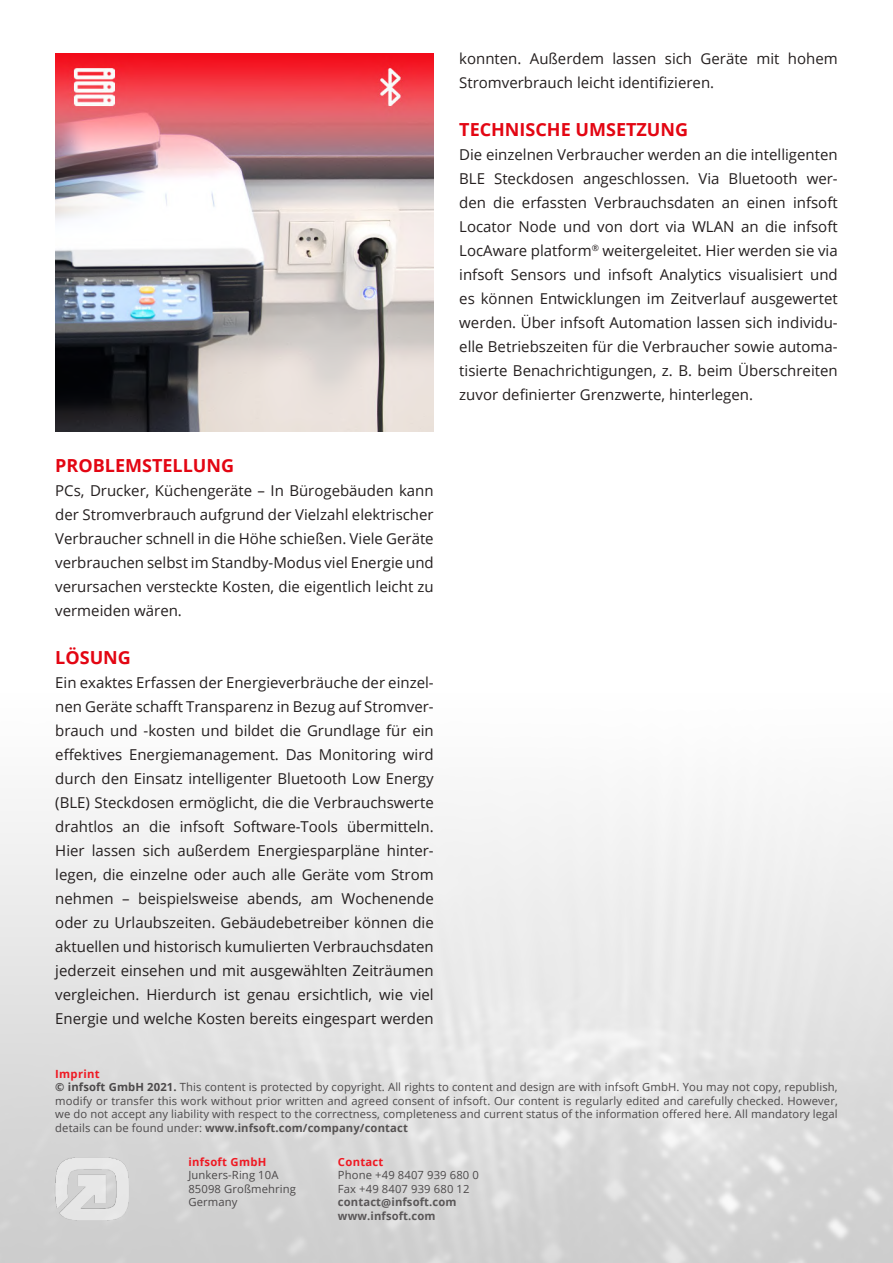
<style>
.page{position:relative;width:893px;height:1263px;background:#fff}
.page>*{position:absolute;margin:0;border:0;box-sizing:border-box;transform-origin:0 0}
.t1{font:700 18px "Open Sans";color:#e30613}
.t2{font:15px/24px "Open Sans";color:#241f1f;text-align:justify}
.t3{font:11.25px/13.5px "Open Sans";letter-spacing:.01em;color:#4c494a}
.t4{font:700 11.25px/13.5px "Open Sans";letter-spacing:.01em;color:#5a5758}
.t5{font:700 11.25px "Open Sans";letter-spacing:.025em;color:#ef1923}
.s1{font-weight:700;color:#ef1923}
.s2{font-weight:700}
.s3{font-weight:700;color:#555252}
</style>
<div class="page">
<img style="left:50px;top:1157px;width:82px;height:69px">
<img style="left:55px;top:53px;width:379px;height:379px">
<p class="t1" style="left:55px;top:453px;width:180px">PROBLEMSTELLUNG</p>
<p class="t2" style="left:55px;top:478px;width:380px">PCs, Drucker, Küchengeräte – In Bürogebäuden kann der Stromverbrauch aufgrund der Vielzahl elektrischer Verbraucher schnell in die Höhe schießen. Viele Geräte verbrauchen selbst im Standby-Modus viel Energie und verursachen versteckte Kosten, die eigentlich leicht zu vermeiden wären.</p>
<p class="t1" style="left:55px;top:645px;width:77px">LÖSUNG</p>
<p class="t2" style="left:55px;top:670px;width:380px">Ein exaktes Erfassen der Energieverbräuche der einzel&shy;nen Geräte schafft Transparenz in Bezug auf Stromver&shy;brauch und -kosten und bildet die Grundlage für ein effektives Energiemanagement. Das Monitoring wird durch den Einsatz intelligenter Bluetooth Low Energy (BLE) Steckdosen ermöglicht, die die Verbrauchswerte drahtlos an die infsoft Software-Tools übermitteln.<br>Hier lassen sich außerdem Energiesparpläne hinter&shy;legen, die einzelne oder auch alle Geräte vom Strom nehmen – beispielsweise abends, am Wochenende oder zu Urlaubszeiten. Gebäudebetreiber können die aktuellen und historisch kumulierten Verbrauchsdaten jederzeit einsehen und mit ausgewählten Zeiträumen vergleichen. Hierdurch ist genau ersichtlich, wie viel Energie und welche Kosten bereits eingespart werden</p>
<p class="t2" style="left:459px;top:46px;width:380px">konnten. Außerdem lassen sich Geräte mit hohem<br>Stromverbrauch leicht identifizieren.</p>
<p class="t1" style="left:459px;top:117px;width:230px">TECHNISCHE UMSETZUNG</p>
<p class="t2" style="left:459px;top:142px;width:380px">Die einzelnen Verbraucher werden an die intelligenten BLE Steckdosen angeschlossen. Via Bluetooth wer&shy;den die erfassten Verbrauchsdaten an einen infsoft Locator Node und von dort via WLAN an die infsoft LocAware platform<sup>®</sup> weitergeleitet. Hier werden sie via infsoft Sensors und infsoft Analytics visualisiert und es können Entwicklungen im Zeitverlauf ausgewertet werden. Über infsoft Automation lassen sich individu&shy;elle Betriebszeiten für die Verbraucher sowie automa&shy;tisierte Benachrichtigungen, z. B. beim Überschreiten zuvor definierter Grenzwerte, hinterlegen.</p>
<p class="t3" style="left:55px;top:1067px;width:784px"><span class="s1">Imprint<br></span><span class="s2">© infsoft GmbH 2021.</span> This content is protected by copyright. All rights to content and design are with infsoft GmbH. You may not copy, republish, modify or transfer this work without prior written and agreed consent of infsoft. Our content is regularly edited and carefully checked. However, we do not accept any liability with respect to the correctness, completeness and current status of the information offered here. All mandatory legal details can be found under: <span class="s3">www.infsoft.com/company/contact</span></p>
<p class="t5" style="left:188px;top:1154px;width:79px">infsoft GmbH</p>
<p class="t3" style="left:188px;top:1168px;width:109px">Junkers-Ring 10A<br>85098 Großmehring<br>Germany</p>
<p class="t5" style="left:338px;top:1154px;width:47px">Contact</p>
<p class="t3" style="left:338px;top:1168px;width:142px">Phone +49 8407 939 680 0<br>Fax +49 8407 939 680 12</p>
<p class="t4" style="left:338px;top:1195px;width:120px">contact@infsoft.com www.infsoft.com</p>
</div>
